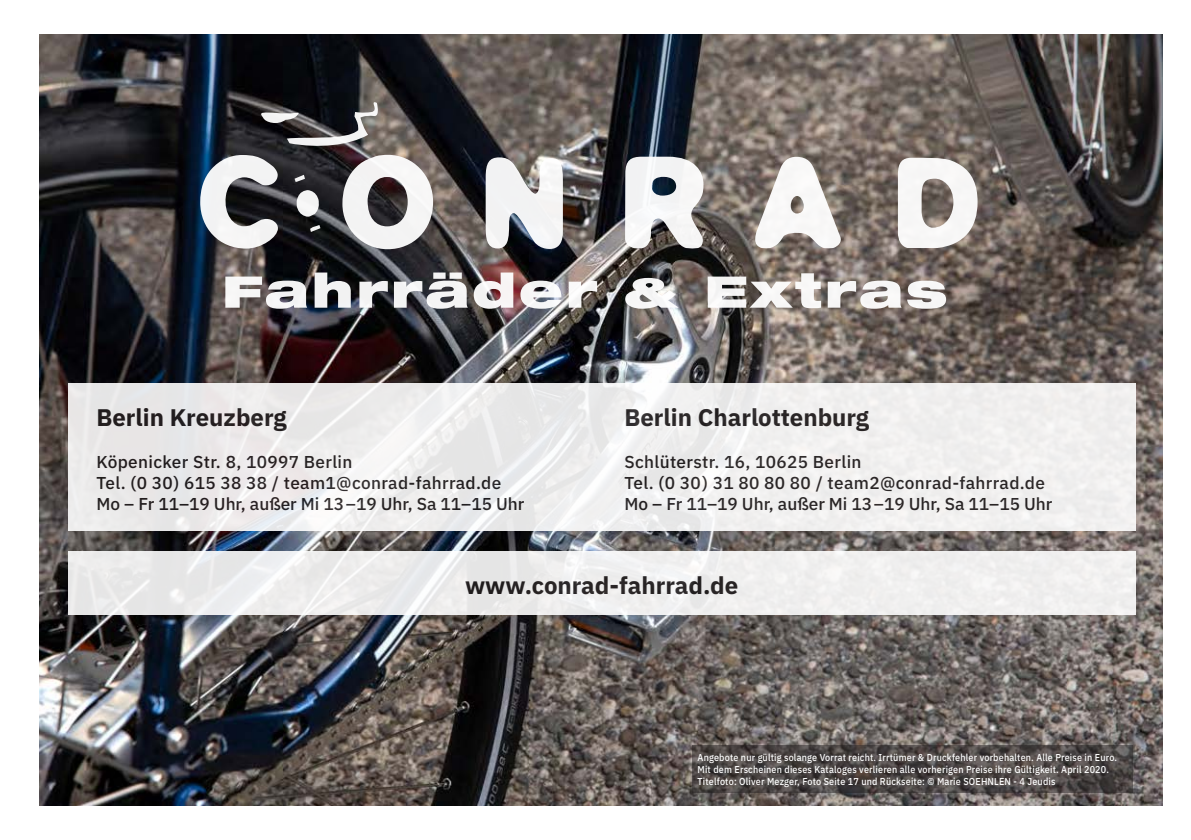
<style>
.page{position:relative;width:1191px;height:840px;background:#fff}
.page>*{position:absolute;margin:0;border:0;box-sizing:border-box;transform-origin:0 0}
.t1{font:700 24px "IBM Plex Sans";color:#231f20}
.t2{font:500 17.2px/21px "IBM Plex Sans";letter-spacing:.02em;color:#231f20}
.t3{font:500 10px/12px "IBM Plex Sans";letter-spacing:.02em;color:#fff;scale:.9 1}
</style>
<div class="page">
<img style="left:40px;top:34px;width:1122px;height:771px">
<svg style="left:225px;top:276px;width:82px;height:32px"></svg>
<svg style="left:315px;top:272px;width:36px;height:35px"></svg>
<svg style="left:359px;top:281px;width:29px;height:26px"></svg>
<svg style="left:394px;top:272px;width:74px;height:36px"></svg>
<svg style="left:474px;top:272px;width:39px;height:36px"></svg>
<svg style="left:520px;top:280px;width:41px;height:28px"></svg>
<svg style="left:569px;top:281px;width:28px;height:26px"></svg>
<svg style="left:625px;top:278px;width:53px;height:30px"></svg>
<svg style="left:707px;top:273px;width:114px;height:35px"></svg>
<svg style="left:827px;top:280px;width:74px;height:28px"></svg>
<svg style="left:907px;top:280px;width:39px;height:28px"></svg>
<svg style="left:200px;top:155px;width:78px;height:93px"></svg>
<svg style="left:342px;top:155px;width:91px;height:94px"></svg>
<svg style="left:485px;top:157px;width:78px;height:92px"></svg>
<svg style="left:294px;top:175px;width:11px;height:7px"></svg>
<svg style="left:297px;top:190px;width:22px;height:26px"></svg>
<svg style="left:261px;top:100px;width:119px;height:48px"></svg>
<svg style="left:310px;top:225px;width:10px;height:7px"></svg>
<svg style="left:625px;top:157px;width:78px;height:91px"></svg>
<svg style="left:755px;top:157px;width:87px;height:91px"></svg>
<svg style="left:898px;top:158px;width:79px;height:90px"></svg>
<div style="left:68px;top:383px;width:1067px;height:147px;background:#eeeded"></div>
<svg style="left:692px;top:745px;width:440px;height:47px;background:#4c4645"></svg>
<div style="left:68px;top:551px;width:1067px;height:63px;background:#eee"></div>
<h1 class="t1" style="left:96px;top:397px;width:192px">Berlin Kreuzberg</h1>
<h2 class="t2" style="left:96px;top:449px;width:429px">Köpenicker Str. 8, 10997 Berlin<br>Tel. (0 30) 615 38 38 / team1@conrad-fahrrad.de<br>Mo – Fr 11–19 Uhr, außer Mi 13–19 Uhr, Sa 11–15 Uhr</h2>
<h1 class="t1" style="left:624px;top:397px;width:246px">Berlin Charlottenburg</h1>
<h2 class="t2" style="left:624px;top:449px;width:429px">Schlüterstr. 16, 10625 Berlin<br>Tel. (0 30) 31 80 80 80 / team2@conrad-fahrrad.de<br>Mo – Fr 11–19 Uhr, außer Mi 13–19 Uhr, Sa 11–15 Uhr</h2>
<h1 class="t1" style="left:465px;top:565px;width:275px">www.conrad-fahrrad.de</h1>
<p class="t3" style="left:697px;top:750px;width:467px">Angebote nur gültig solange Vorrat reicht. Irrtümer &amp; Druckfehler vorbehalten. Alle Preise in Euro.<br>Mit dem Erscheinen dieses Kataloges verlieren alle vorherigen Preise ihre Gültigkeit. April 2020.<br>Titelfoto: Oliver Mezger, Foto Seite 17 und Rückseite: © Marie SOEHNLEN - 4 Jeudis</p>
</div>
